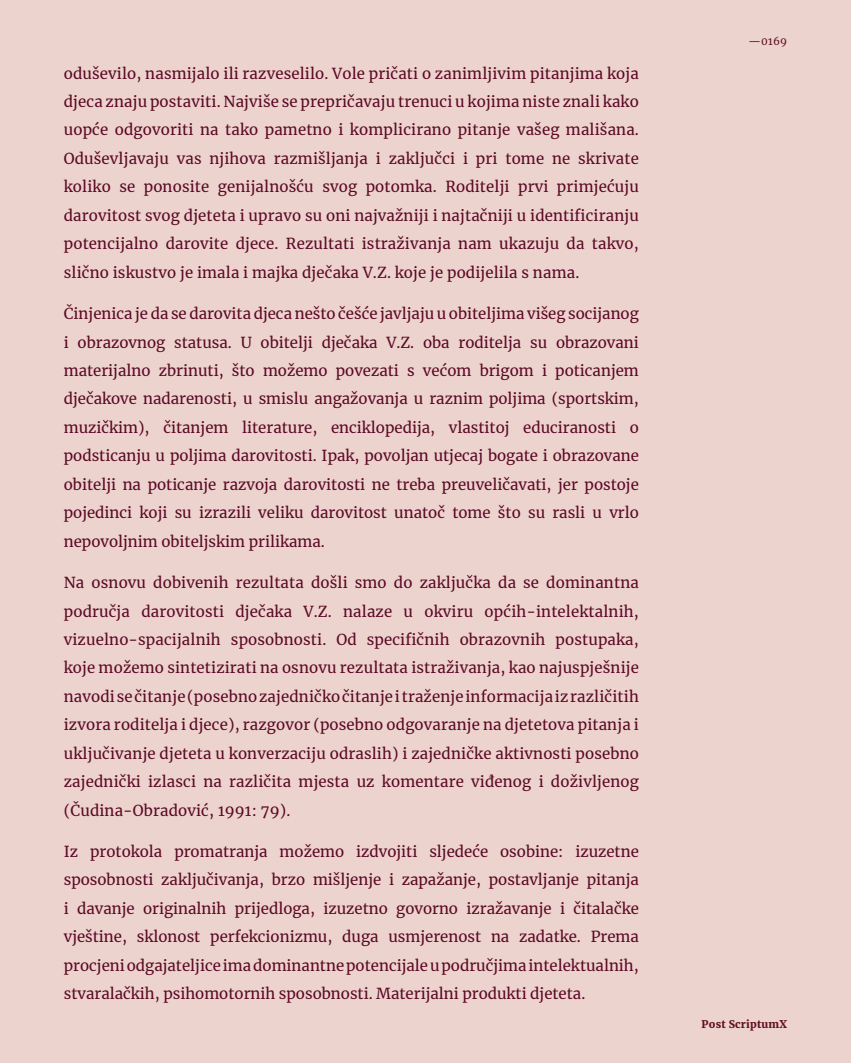
<style>
.page{position:relative;width:851px;height:1063px;background:#fff}
.page>*{position:absolute;margin:0;border:0;box-sizing:border-box;transform-origin:0 0}
.t1{font:15px/28.5px "Merriweather";letter-spacing:.005em;color:#5b0925;text-align:justify}
.t2{font:900 10.5px "Merriweather";letter-spacing:.02em;color:#621124}
.t3{font:10.5px "Merriweather";color:#621124}
</style>
<div class="page">
<div style="left:0;top:0;width:850px;height:1063px;background:#edd3ce"></div>
<p class="t1" style="left:64px;top:58px;width:576px">oduševilo, nasmijalo ili razveselilo. Vole pričati o zanimljivim pitanjima koja djeca znaju postaviti. Najviše se prepričavaju trenuci u kojima niste znali kako uopće odgovoriti na tako pametno i komplicirano pitanje vašeg mališana.<br>Oduševljavaju vas njihova razmišljanja i zaključci i pri tome ne skrivate koliko se ponosite genijalnošću svog potomka. Roditelji prvi primjećuju darovitost svog djeteta i upravo su oni najvažniji i najtačniji u identificiranju potencijalno darovite djece. Rezultati istraživanja nam ukazuju da takvo, slično iskustvo je imala i majka dječaka V.Z. koje je podijelila s nama.</p>
<p class="t1" style="left:64px;top:299px;width:576px">Činjenica je da se darovita djeca nešto češće javljaju u obiteljima višeg socijanog i obrazovnog statusa. U obitelji dječaka V.Z. oba roditelja su obrazovani materijalno zbrinuti, što možemo povezati s većom brigom i poticanjem dječakove nadarenosti, u smislu angažovanja u raznim poljima (sportskim, muzičkim), čitanjem literature, enciklopedija, vlastitoj educiranosti o podsticanju u poljima darovitosti. Ipak, povoljan utjecaj bogate i obrazovane obitelji na poticanje razvoja darovitosti ne treba preuveličavati, jer postoje pojedinci koji su izrazili veliku darovitost unatoč tome što su rasli u vrlo nepovoljnim obiteljskim prilikama.</p>
<p class="t1" style="left:64px;top:568px;width:576px">Na osnovu dobivenih rezultata došli smo do zaključka da se dominantna područja darovitosti dječaka V.Z. nalaze u okviru općih-intelektalnih, vizuelno-spacijalnih sposobnosti. Od specifičnih obrazovnih postupaka, koje možemo sintetizirati na osnovu rezultata istraživanja, kao najuspješnije navodi se čitanje (posebno zajedničko čitanje i traženje informacija iz različitih izvora roditelja i djece), razgovor (posebno odgovaranje na djetetova pitanja i uključivanje djeteta u konverzaciju odraslih) i zajedničke aktivnosti posebno zajednički izlasci na različita mjesta uz komentare viđenog i doživljenog (Čudina-Obradović, 1991: 79).</p>
<p class="t1" style="left:64px;top:837px;width:576px">Iz protokola promatranja možemo izdvojiti sljedeće osobine: izuzetne sposobnosti zaključivanja, brzo mišljenje i zapažanje, postavljanje pitanja i davanje originalnih prijedloga, izuzetno govorno izražavanje i čitalačke vještine, sklonost perfekcionizmu, duga usmjerenost na zadatke. Prema procjeni odgajateljice ima dominantne potencijale u područjima intelektualnih, stvaralačkih, psihomotornih sposobnosti. Materijalni produkti djeteta.</p>
<p class="t3" style="left:748px;top:34px;width:40px">—0169</p>
<p class="t2" style="left:701px;top:1017px;width:87px">Post ScriptumX</p>
</div>
